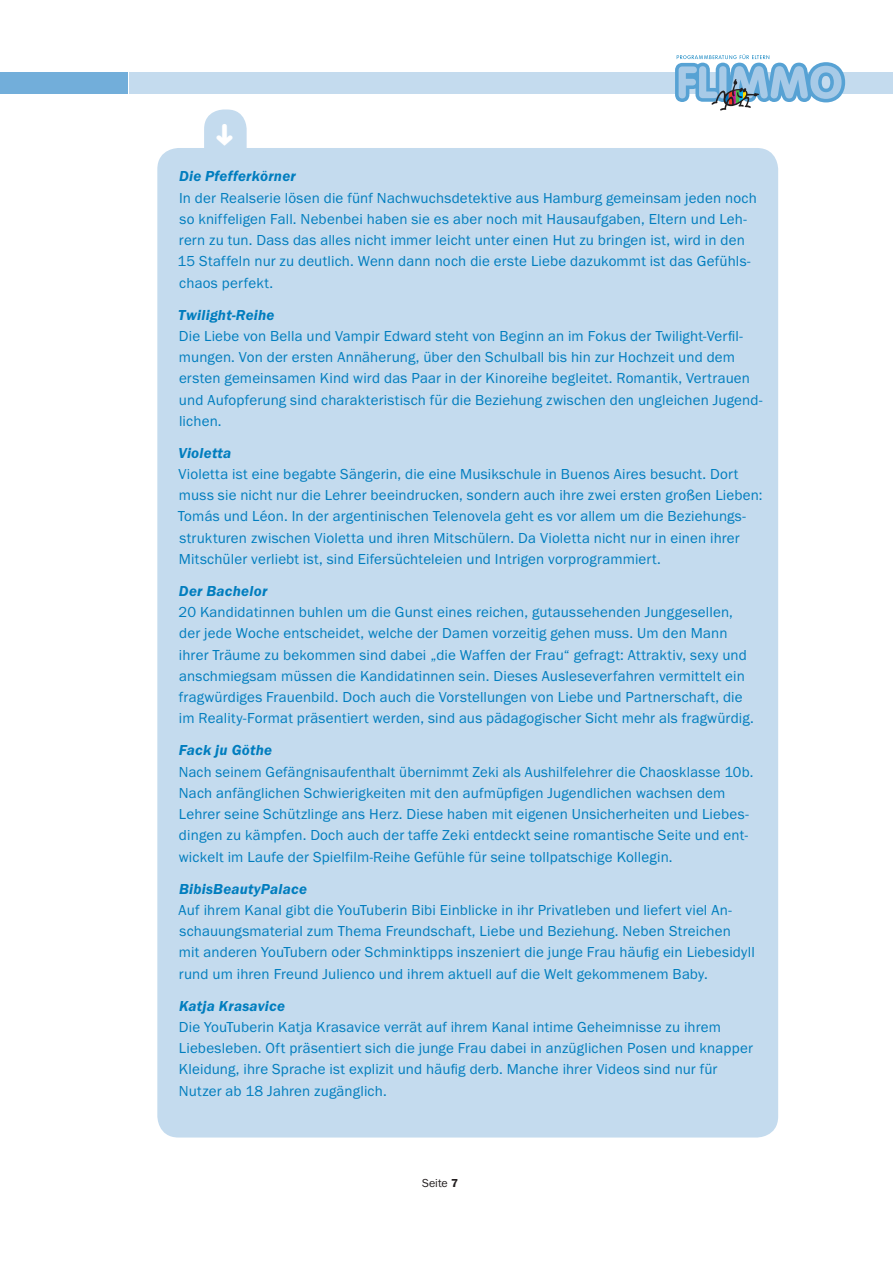
<style>
.page{position:relative;width:893px;height:1263px;background:#fff}
.page>*{position:absolute;margin:0;border:0;box-sizing:border-box;transform-origin:0 0}
.t1{font:15px/21.3px "Franklin Gothic EF";letter-spacing:.01em;color:#007dbe}
.t2{font:italic 600 15px "Franklin Gothic EF";letter-spacing:.015em;color:#007dbe}
.t3{font:12px "Franklin Gothic EF";color:#231f20}
.s1{font-family:"Franklin Gothic"}
.s2{font-weight:600}
</style>
<div class="page">
<div style="left:130px;top:72px;width:763px;height:22px;background:#c4dbee"></div>
<div style="left:0;top:72px;width:128px;height:22px;background:#72aeda"></div>
<svg style="left:675px;top:54px;width:170px;height:57px"></svg>
<div style="left:157px;top:148px;width:621px;height:989px;background:#c4dbee;border-radius:21px"></div>
<svg style="left:204px;top:109px;width:43px;height:39px;background:#cadfef"></svg>
<p class="t2" style="left:179px;top:168px;width:118px">Die Pfefferkörner</p>
<p class="t1" style="left:178px;top:187px;width:581px">In der Realserie lösen die fünf Nachwuchsdetektive aus Hamburg gemeinsam jeden noch so kniffeligen Fall. Nebenbei haben sie es aber noch mit Hausaufgaben, Eltern und Leh&shy;rern zu tun. Dass das alles nicht immer leicht unter einen Hut zu bringen ist, wird in den 15 Staffeln nur zu deutlich. Wenn dann noch die erste Liebe dazukommt ist das Gefühls&shy;chaos perfekt.</p>
<p class="t2" style="left:178px;top:306px;width:98px">Twilight-Reihe</p>
<p class="t1" style="left:179px;top:325px;width:585px">Die Liebe von Bella und Vampir Edward steht von Beginn an im Fokus der Twilight-Verfil&shy;mungen. Von der ersten Annäherung, über den Schulball bis hin zur Hochzeit und dem ersten gemeinsamen Kind wird das Paar in der Kinoreihe begleitet. Romantik, Vertrauen und Aufopferung sind charakteristisch für die Beziehung zwischen den ungleichen Jugend&shy;lichen.</p>
<p class="t2" style="left:179px;top:445px;width:54px">Violetta</p>
<p class="t1" style="left:178px;top:464px;width:586px">Violetta ist eine begabte Sängerin, die eine Musikschule in Buenos Aires besucht. Dort muss sie nicht nur die Lehrer beeindrucken, sondern auch ihre zwei ersten großen Lieben:<br>Tomás und Léon. In der argentinischen Telenovela geht es vor allem um die Beziehungs&shy;strukturen zwischen Violetta und ihren Mitschülern. Da Violetta nicht nur in einen ihrer Mitschüler verliebt ist, sind Eifersüchteleien und Intrigen vorprogrammiert.</p>
<p class="t2" style="left:179px;top:583px;width:90px">Der Bachelor</p>
<p class="t1" style="left:178px;top:602px;width:577px">20 Kandidatinnen buhlen um die Gunst eines reichen, gutaussehenden Junggesellen, der jede Woche entscheidet, welche der Damen vorzeitig gehen muss. Um den Mann ihrer Träume zu bekommen sind dabei „die Waffen der Frau“ gefragt: Attraktiv, sexy und anschmiegsam müssen die Kandidatinnen sein. Dieses Ausleseverfahren vermittelt ein fragwürdiges Frauenbild. Doch auch die Vorstellungen von Liebe und Partnerschaft, die im Reality-Format präsentiert werden, sind aus pädagogischer Sicht mehr als fragwürdig.</p>
<p class="t2" style="left:179px;top:742px;width:95px">Fack ju Göthe</p>
<p class="t1" style="left:179px;top:761px;width:576px">Nach seinem Gefängnisaufenthalt übernimmt Zeki als Aushilfelehrer die Chaosklasse 10b.<br>Nach anfänglichen Schwierigkeiten mit den aufmüpfigen Jugendlichen wachsen dem Lehrer seine Schützlinge ans Herz. Diese haben mit eigenen Unsicherheiten und Liebes&shy;dingen zu kämpfen. Doch auch der taffe Zeki entdeckt seine romantische Seite und ent&shy;wickelt im Laufe der Spielfilm-Reihe Gefühle für seine tollpatschige <span class="s1">Kollegin</span>.</p>
<p class="t2" style="left:179px;top:880px;width:129px">BibisBeautyPalace</p>
<p class="t1" style="left:179px;top:899px;width:578px">Auf ihrem Kanal gibt die YouTuberin Bibi Einblicke in ihr Privatleben und liefert viel An&shy;schauungsmaterial zum Thema Freundschaft, Liebe und Beziehung. Neben Streichen<br>mit anderen YouTubern oder Schminktipps inszeniert die junge Frau häufig ein Liebesidyll rund um ihren Freund Julienco und ihrem aktuell auf die Welt gekommenem Baby.</p>
<p class="t2" style="left:179px;top:997px;width:108px">Katja Krasavice</p>
<p class="t1" style="left:179px;top:1016px;width:576px">Die YouTuberin Katja Krasavice verrät auf ihrem Kanal intime Geheimnisse zu ihrem Liebesleben. Oft präsentiert sich die junge Frau dabei in anzüglichen Posen und knapper Kleidung, ihre Sprache ist explizit und häufig derb. Manche ihrer Videos sind nur für Nutzer ab 18 Jahren zugänglich.</p>
<p class="t3" style="left:422px;top:1176px;width:37px">Seite <span class="s2">7</span></p>
</div>
